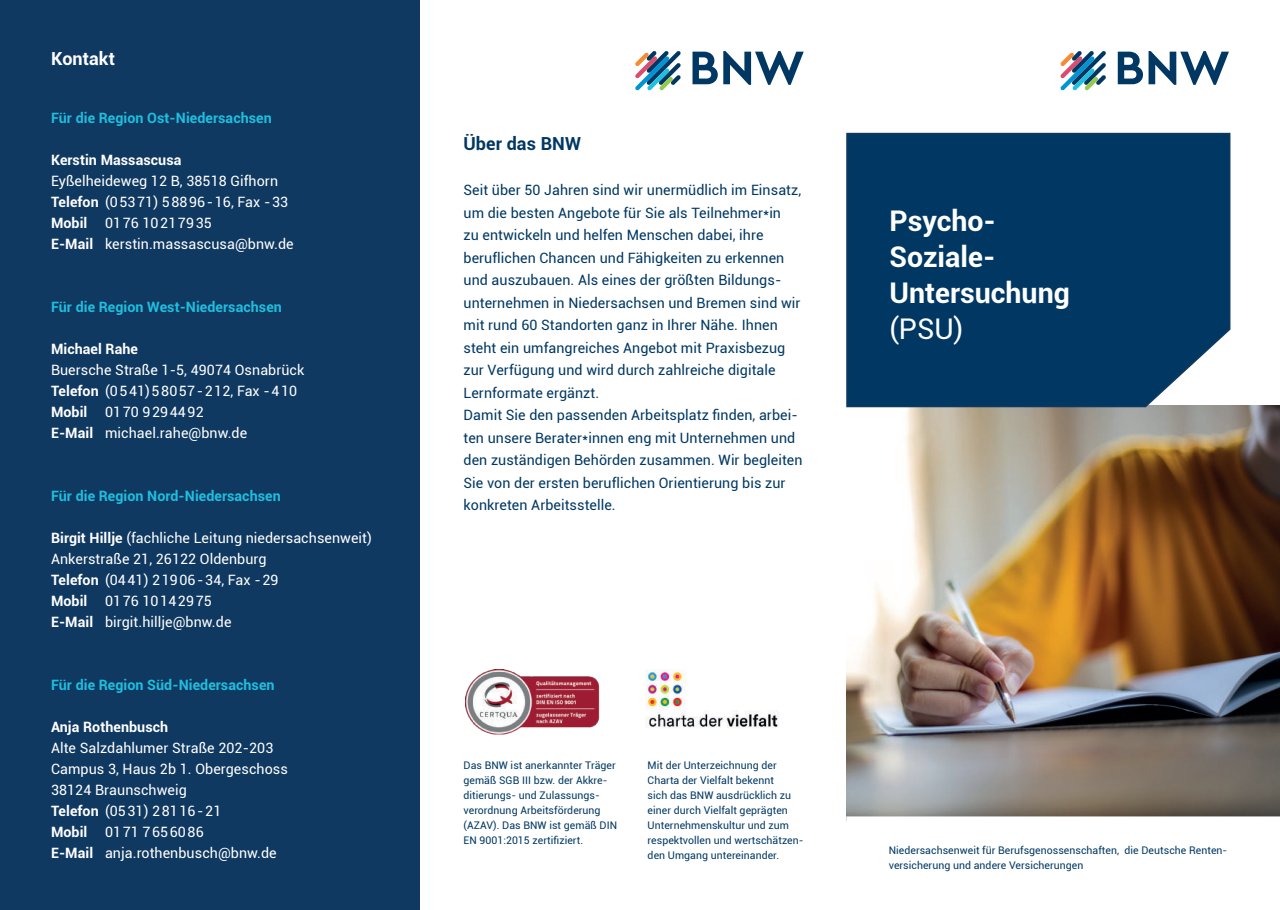
<style>
.page{position:relative;width:1280px;height:910px;background:#fff}
.page>*{position:absolute;margin:0;border:0;box-sizing:border-box;transform-origin:0 0}
.t1{font:700 28.5px/36px "Roboto";color:#fff}
.t2{font:28.5px "Roboto";color:#fff}
.t3{font:700 18px "Roboto";letter-spacing:.005em;color:#003863}
.t4{font:700 18px "Roboto";letter-spacing:.005em;color:#fff}
.t5{font:14.25px/22.5px "Roboto";letter-spacing:.005em;color:#003863}
.t6{font:14.25px/21px "Roboto";letter-spacing:.005em;color:#fff}
.t7{font:700 14.25px "Roboto";letter-spacing:.005em;color:#1ebfdf}
.t8{font:700 14.25px "Roboto";letter-spacing:.005em;color:#fff}
.t9{font:10.5px/15px "Roboto";letter-spacing:.005em;color:#003863}
.s1{font-weight:700}
</style>
<div class="page">
<div style="left:1px;top:0;width:419px;height:909px;background:#103961"></div>
<img style="left:846px;top:406px;width:434px;height:410px">
<svg style="left:1118px;top:51px;width:111px;height:34px"></svg>
<svg style="left:1060px;top:51px;width:46px;height:39px"></svg>
<svg style="left:692px;top:51px;width:112px;height:34px"></svg>
<svg style="left:635px;top:51px;width:46px;height:39px"></svg>
<img style="left:465px;top:669px;width:135px;height:66px">
<img style="left:645px;top:670px;width:134px;height:58px">
<div style="left:846px;top:132px;width:385px;height:276px;background:#003863"></div>
<div style="left:846px;top:816px;width:434px;height:94px;border:2px solid #fff"></div>
<p class="t4" style="left:51px;top:51px;width:65px">Kontakt</p>
<p class="t7" style="left:51px;top:112px;width:222px">Für die Region Ost-Niedersachsen</p>
<p class="t8" style="left:51px;top:154px;width:132px">Kerstin Massascusa</p>
<p class="t6" style="left:51px;top:172px;width:244px">Eyßelheideweg 12 B, 38518 Gifhorn<br><span class="s1">Telefon</span> (0 53 71) 5 88 96 - 16, Fax - 33<br><span class="s1">Mobil</span> 01 76 10 21 79 35<br><span class="s1">E-Mail</span> kerstin.massascusa@bnw.de</p>
<p class="t7" style="left:51px;top:301px;width:232px">Für die Region West-Niedersachsen</p>
<p class="t8" style="left:51px;top:343px;width:89px">Michael Rahe</p>
<p class="t6" style="left:51px;top:359px;width:255px">Buersche Straße 1-5, 49074 Osnabrück<br><span class="s1">Telefon</span> (0 5 41) 5 80 57 - 2 12, Fax - 4 10<br><span class="s1">Mobil</span> 01 70 9 29 44 92<br><span class="s1">E-Mail</span> michael.rahe@bnw.de</p>
<p class="t7" style="left:51px;top:490px;width:231px">Für die Region Nord-Niedersachsen</p>
<p class="t6" style="left:51px;top:527px;width:322px"><span class="s1">Birgit Hillje</span> (fachliche Leitung niedersachsenweit)<br>Ankerstraße 21, 26122 Oldenburg<br><span class="s1">Telefon</span> (04 41) 2 19 06 - 34, Fax - 29<br><span class="s1">Mobil</span> 01 76 10 14 29 75<br><span class="s1">E-Mail</span> birgit.hillje@bnw.de</p>
<p class="t7" style="left:51px;top:679px;width:225px">Für die Region Süd-Niedersachsen</p>
<p class="t8" style="left:51px;top:721px;width:119px">Anja Rothenbusch</p>
<p class="t6" style="left:51px;top:737px;width:238px">Alte Salzdahlumer Straße 202-203<br>Campus 3, Haus 2b 1. Obergeschoss<br>38124 Braunschweig<br><span class="s1">Telefon</span> (05 31) 2 81 16 - 21<br><span class="s1">Mobil</span> 01 71 7 65 60 86<br><span class="s1">E-Mail</span> anja.rothenbusch@bnw.de</p>
<p class="t3" style="left:463px;top:136px;width:119px">Über das BNW</p>
<p class="t5" style="left:463px;top:178px;width:340px">Seit über 50 Jahren sind wir unermüdlich im Einsatz, um die besten Angebote für Sie als Teilnehmer*in<br>zu entwickeln und helfen Menschen dabei, ihre beruflichen Chancen und Fähigkeiten zu erkennen und auszubauen. Als eines der größten Bildungs&shy;unternehmen in Niedersachsen und Bremen sind wir mit rund 60 Standorten ganz in Ihrer Nähe. Ihnen steht ein umfangreiches Angebot mit Praxisbezug zur Verfügung und wird durch zahlreiche digitale Lernformate ergänzt.<br>Damit Sie den passenden Arbeitsplatz finden, arbei&shy;ten unsere Berater*innen eng mit Unternehmen und den zuständigen Behörden zusammen. Wir begleiten Sie von der ersten beruflichen Orientierung bis zur konkreten Arbeitsstelle.</p>
<h1 class="t1" style="left:889px;top:205px;width:182px">Psycho-<br>Soziale-<br>Untersuchung</h1>
<h1 class="t2" style="left:889px;top:309px;width:75px">(PSU)</h1>
<p class="t9" style="left:463px;top:757px;width:155px">Das BNW ist anerkannter Träger gemäß SGB III bzw. der Akkre&shy;ditierungs- und Zulassungs&shy;verordnung Arbeitsförderung (AZAV). Das BNW ist gemäß DIN<br>EN 9001:2015 zertifiziert.</p>
<p class="t9" style="left:648px;top:757px;width:157px">Mit der Unterzeichnung der<br>Charta der Vielfalt bekennt<br>sich das BNW ausdrücklich zu einer durch Vielfalt geprägten<br>Unternehmenskultur und zum respektvollen und wertschätzen&shy;den Umgang untereinander.</p>
<p class="t9" style="left:889px;top:842px;width:340px">Niedersachsenweit für Berufsgenossenschaften, die Deutsche Renten&shy;versicherung und andere Versicherungen</p>
</div>
